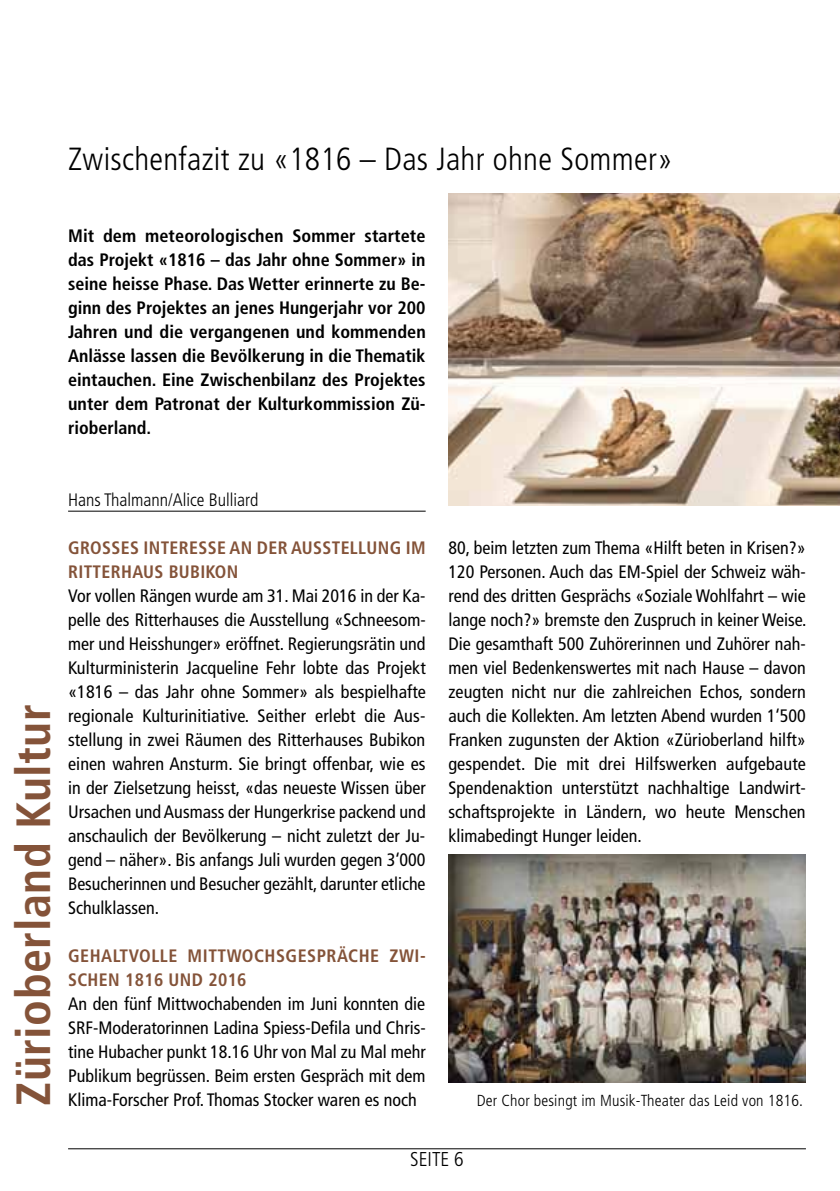
<style>
.page{position:relative;width:840px;height:1191px;background:#fff}
.page>*{position:absolute;margin:0;border:0;box-sizing:border-box;transform-origin:0 0}
.t1{font:700 condensed 48px "Frutiger LT Std";color:#845339}
.t2{font:300 condensed 32px "Frutiger LT Std";letter-spacing:.01em;color:#000}
.t3{font:300 condensed 20px "Frutiger LT Std";color:#000}
.t4{font:condensed 18px/24px "Frutiger LT Std";color:#000;text-align:justify}
.t5{font:700 condensed 18px/24px "Frutiger LT Std";color:#000;text-align:justify}
.t6{font:700 condensed 18px/24px "Frutiger LT Std";letter-spacing:.02em;color:#845339}
.t7{font:300 condensed 18px "Frutiger LT Std";color:#000}
.t8{font:300 condensed 16px "Frutiger LT Std";letter-spacing:.01em;color:#000}
</style>
<div class="page">
<hr style="left:68px;top:1148px;width:737px;height:1px;background:#000">
<hr style="left:68px;top:511px;width:357px;height:1px;background:#000">
<img style="left:448px;top:194px;width:391px;height:312px">
<img style="left:448px;top:854px;width:357px;height:228px">
<h2 class="t2" style="left:68px;top:140px;width:605px">Zwischenfazit zu «1816 – Das Jahr ohne Sommer»</h2>
<p class="t5" style="left:68px;top:223px;width:359px">Mit dem meteorologischen Sommer startete das Projekt «1816 – das Jahr ohne Sommer» in seine heisse Phase. Das Wetter erinnerte zu Be&shy;ginn des Projektes an jenes Hungerjahr vor 200<br>Jahren und die vergangenen und kommenden Anlässe lassen die Bevölkerung in die Thematik eintauchen. Eine Zwischenbilanz des Projektes unter dem Patronat der Kulturkommission Zü&shy;rioberland.</p>
<h1 class="t1" style="left:5px;top:1106px;width:403px;rotate:-90deg">Zürioberland Kultur</h1>
<p class="t7" style="left:68px;top:489px;width:192px">Hans Thalmann/Alice Bulliard</p>
<p class="t6" style="left:68px;top:535px;width:356px">Grosses Interesse an der Ausstellung im<br>Ritterhaus Bubikon</p>
<p class="t4" style="left:68px;top:583px;width:359px">Vor vollen Rängen wurde am 31. Mai 2016 in der Ka&shy;pelle des Ritterhauses die Ausstellung «Schneesom&shy;mer und Heisshunger» eröffnet. Regierungsrätin und Kulturministerin Jacqueline Fehr lobte das Projekt «1816 – das Jahr ohne Sommer» als bespielhafte regionale Kulturinitiative. Seither erlebt die Aus&shy;stellung in zwei Räumen des Ritterhauses Bubikon einen wahren Ansturm. Sie bringt offenbar, wie es in der Zielsetzung heisst, «das neueste Wissen über Ursachen und Ausmass der Hungerkrise packend und anschaulich der Bevölkerung – nicht zuletzt der Ju&shy;gend – näher». Bis anfangs Juli wurden gegen 3‘000<br>Besucherinnen und Besucher gezählt, darunter etliche Schulklassen.</p>
<p class="t6" style="left:68px;top:943px;width:359px">Gehaltvolle Mittwochsgespräche zwi&shy;schen 1816 und 2016</p>
<p class="t4" style="left:68px;top:991px;width:359px">An den fünf Mittwochabenden im Juni konnten die SRF-Moderatorinnen Ladina Spiess-Defila und Chris&shy;tine Hubacher punkt 18.16 Uhr von Mal zu Mal mehr Publikum begrüssen. Beim ersten Gespräch mit dem Klima-Forscher Prof. Thomas Stocker waren es noch</p>
<p class="t4" style="left:448px;top:535px;width:359px">80, beim letzten zum Thema «Hilft beten in Krisen?» 120 Personen. Auch das EM-Spiel der Schweiz wäh&shy;rend des dritten Gesprächs «Soziale Wohlfahrt – wie lange noch?» bremste den Zuspruch in keiner Weise.<br>Die gesamthaft 500 Zuhörerinnen und Zuhörer nah&shy;men viel Bedenkenswertes mit nach Hause – davon zeugten nicht nur die zahlreichen Echos, sondern auch die Kollekten. Am letzten Abend wurden 1‘500<br>Franken zugunsten der Aktion «Zürioberland hilft» gespendet. Die mit drei Hilfswerken aufgebaute Spendenaktion unterstützt nachhaltige Landwirt&shy;schaftsprojekte in Ländern, wo heute Menschen klimabedingt Hunger leiden.</p>
<p class="t8" style="left:476px;top:1091px;width:327px">Der Chor besingt im Musik-Theater das Leid von 1816.</p>
<p class="t3" style="left:410px;top:1147px;width:55px">SEITE 6</p>
</div>
